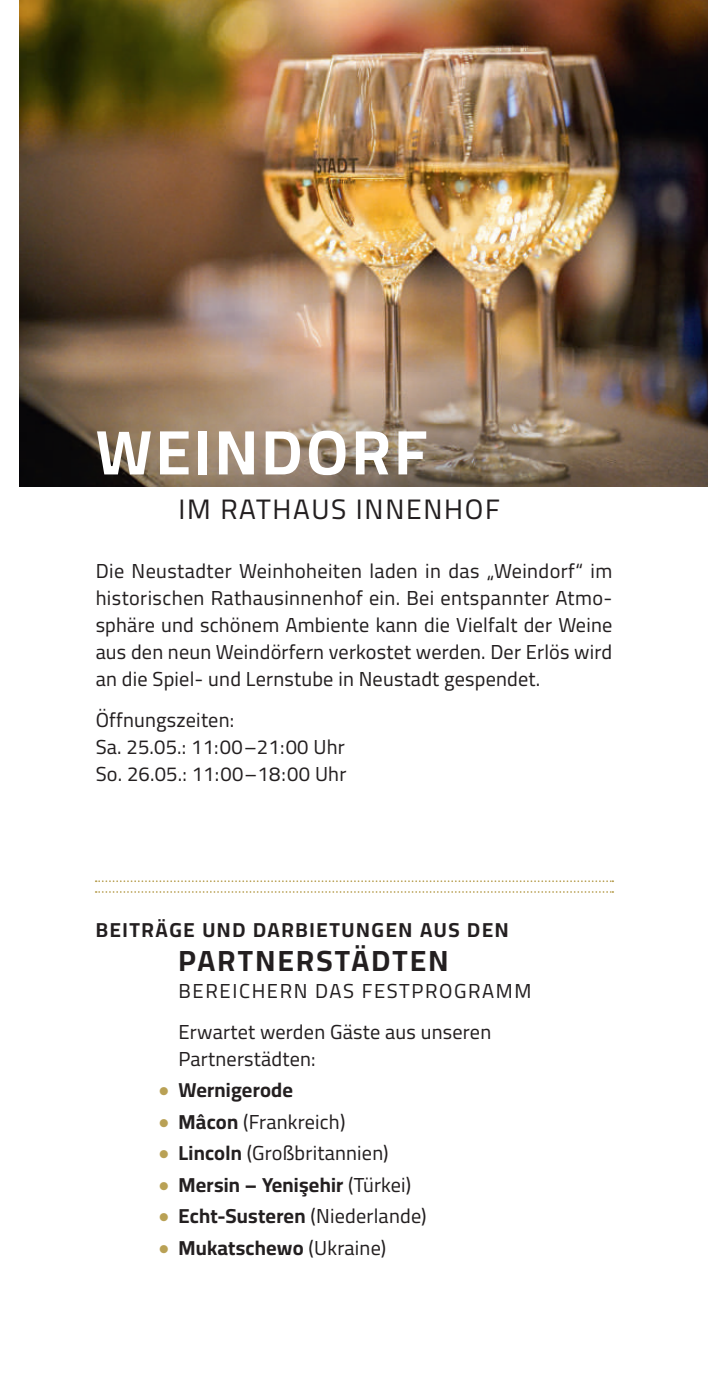
<style>
.page{position:relative;width:708px;height:1378px;background:#fff}
.page>*{position:absolute;margin:0;border:0;box-sizing:border-box;transform-origin:0 0}
.t1{font:700 63px "Cairo";letter-spacing:.06em;color:#fff}
.t2{font:700 29.25px "Cairo";letter-spacing:.08em;color:#231f20}
.t3{font:28.12px "Cairo";letter-spacing:.06em;color:#231f20}
.t4{font:20.25px/27px "Cairo";letter-spacing:.01em;color:#231f20}
.t5{font:700 20.25px "Cairo";letter-spacing:.01em;color:#231f20}
.t6{font:700 20.25px "Cairo";letter-spacing:.08em;color:#231f20}
.s1{color:#b9a155}
.s2{font-weight:700}
.s3{font-weight:400}
</style>
<div class="page">
<img style="left:19px;top:0;width:689px;height:486px">
<svg style="left:140px;top:358px;width:553px;height:128px;background:#98806b"></svg>
<svg style="left:96px;top:891px;width:517px;height:2px"></svg>
<svg style="left:96px;top:880px;width:517px;height:2px"></svg>
<h1 class="t1" style="left:96px;top:406px;width:333px">WEINDORF</h1>
<h3 class="t3" style="left:179px;top:489px;width:323px">IM RATHAUS INNENHOF</h3>
<p class="t4" style="left:96px;top:558px;width:518px;text-align:justify">Die Neustadter Weinhoheiten laden in das „Weindorf“ im historischen Rathausinnenhof ein. Bei entspannter Atmo&shy;sphäre und schönem Ambiente kann die Vielfalt der Weine aus den neun Weindörfern verkostet werden. Der Erlös wird an die Spiel- und Lernstube in Neustadt gespendet.</p>
<p class="t4" style="left:96px;top:706px;width:252px">Öffnungszeiten:<br>Sa. 25.05.: 11:00–21:00 Uhr<br>So. 26.05.: 11:00–18:00 Uhr</p>
<p class="t6" style="left:96px;top:915px;width:414px">BEITRÄGE UND DARBIETUNGEN AUS DEN</p>
<h2 class="t2" style="left:179px;top:939px;width:271px">PARTNERSTÄDTEN</h2>
<p class="t4" style="left:179px;top:971px;width:355px;line-height:40.5px">BEREICHERN DAS FESTPROGRAMM<br>Erwartet werden Gäste aus unseren</p>
<p class="t4" style="left:179px;top:1045px;width:139px">Partnerstädten:</p>
<p class="t5" style="left:159px;top:1075px;width:135px"><span class="s1">●</span> Wernigerode</p>
<p class="t4" style="left:159px;top:1108px;width:187px"><span class="s1">●</span> <span class="s2">Mâcon</span> (Frankreich)</p>
<p class="t4" style="left:159px;top:1140px;width:231px"><span class="s1">●</span> <span class="s2">Lincoln</span> (Großbritannien)</p>
<p class="t5" style="left:159px;top:1170px;width:253px"><span class="s1">●</span> Mersin – Yenişehir <span class="s3">(Türkei)</span></p>
<p class="t5" style="left:159px;top:1201px;width:269px"><span class="s1">●</span> Echt-Susteren <span class="s3">(Niederlande)</span></p>
<p class="t5" style="left:159px;top:1233px;width:228px"><span class="s1">●</span> Mukatschewo <span class="s3">(Ukraine)</span></p>
</div>
